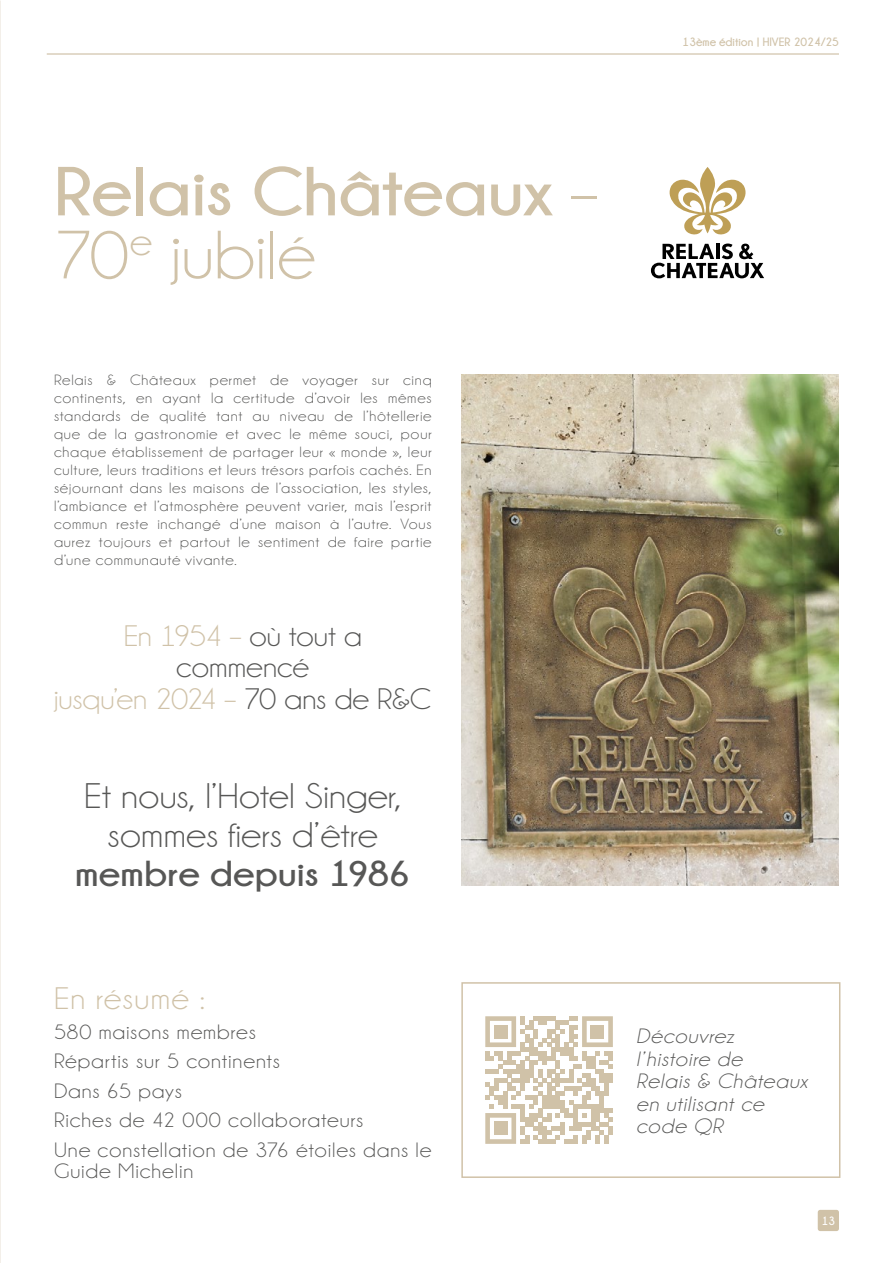
<style>
.page{position:relative;width:893px;height:1263px;background:#fff}
.page>*{position:absolute;margin:0;border:0;box-sizing:border-box;transform-origin:0 0}
.t1{font:700 69px/63px "Champagne&Limousines";letter-spacing:-.005em;color:#d0c2a8;scale:1.1 1}
.t2{font:36px/39px "Champagne&Limousines";color:#575756;text-align:center;scale:1.1 1}
.t3{font:700 36px "Champagne&Limousines";letter-spacing:.005em;color:#575756;scale:1.1 1}
.t4{font:31.5px "Champagne&Limousines";letter-spacing:.03em;color:#d0c2a8;scale:1.1 1}
.t5{font:30px/31.5px "Champagne&Limousines";letter-spacing:-.01em;color:#575756;text-align:center;scale:1.1 1}
.t6{font:21px/29.5px "Champagne&Limousines";letter-spacing:.035em;color:#575756;scale:1.1 1}
.t7{font:italic 21px/22.5px "Champagne&Limousines";letter-spacing:.035em;color:#575756;scale:1.1 1}
.t8{font:15px/18px "Champagne&Limousines";letter-spacing:.045em;color:#575756;text-align:justify;scale:1.1 1}
.t9{font:700 12px "Champagne&Limousines";color:#d0c2a8}
.t10{font:700 12px "Champagne&Limousines";color:#fff}
.s1{font-weight:400}
.s2{color:#d0c2a8}
</style>
<div class="page">
<div style="left:461px;top:982px;width:379px;height:196px;border:2px solid #d0c2a8"></div>
<svg style="left:669px;top:167px;width:77px;height:68px"></svg>
<svg style="left:651px;top:244px;width:113px;height:34px"></svg>
<img style="left:461px;top:375px;width:378px;height:511px">
<svg style="left:485px;top:1016px;width:128px;height:128px"></svg>
<div style="left:494px;top:1025px;width:13px;height:13px;background:#d0c2a8"></div>
<div style="left:591px;top:1025px;width:13px;height:13px;background:#d0c2a8"></div>
<div style="left:494px;top:1122px;width:13px;height:13px;background:#d0c2a8"></div>
<div style="left:818px;top:1210px;width:21px;height:21px;background:#d0c2a8;border-radius:2px"></div>
<hr style="left:47px;top:53px;width:792px;height:2px;background:#d0c2a8">
<p class="t9" style="left:683px;top:35px;width:158px">13ème édition | HIVER 2024/25</p>
<h1 class="t1" style="left:54px;top:159px;width:495px">Relais Châteaux <span class="s1">–<br>70</span><sup>e</sup> <span class="s1">jubilé</span></h1>
<p class="t8" style="left:54px;top:371px;width:345px">Relais &amp; Châteaux permet de voyager sur cinq continents, en ayant la certitude d’avoir les mêmes standards de qualité tant au niveau de l’hôtellerie que de la gastronomie et avec le même souci, pour chaque établissement de partager leur « monde », leur culture, leurs traditions et leurs trésors parfois cachés. En séjournant dans les maisons de l’association, les styles, l’ambiance et l’atmosphère peuvent varier, mais l’esprit commun reste inchangé d’une maison à l’autre. Vous aurez toujours et partout le sentiment de faire partie d’une communauté vivante.</p>
<h3 class="t5" style="left:54px;top:620px;width:345px"><span class="s2">En 1954 –</span> où tout a commencé<br><span class="s2">jusqu’en 2024 –</span> 70 ans de R&amp;C</h3>
<h2 class="t2" style="left:84px;top:777px;width:290px">Et nous, l’Hotel Singer, sommes fiers d’être</h2>
<h2 class="t3" style="left:75px;top:853px;width:306px">membre depuis 1986</h2>
<h3 class="t4" style="left:54px;top:983px;width:138px">En résumé :</h3>
<h3 class="t6" style="left:54px;top:1017px;width:345px">580 maisons membres<br>Répartis sur 5 continents<br>Dans 65 pays<br>Riches de 42 000 collaborateurs<br>Une constellation de 376 étoiles dans le</h3>
<h3 class="t6" style="left:54px;top:1156px;width:128px">Guide Michelin</h3>
<h3 class="t7" style="left:636px;top:1025px;width:157px">Découvrez l’histoire de<br>Relais &amp; Châteaux en utilisant ce code QR</h3>
<p class="t10" style="left:822px;top:1214px;width:15px">13</p>
</div>
